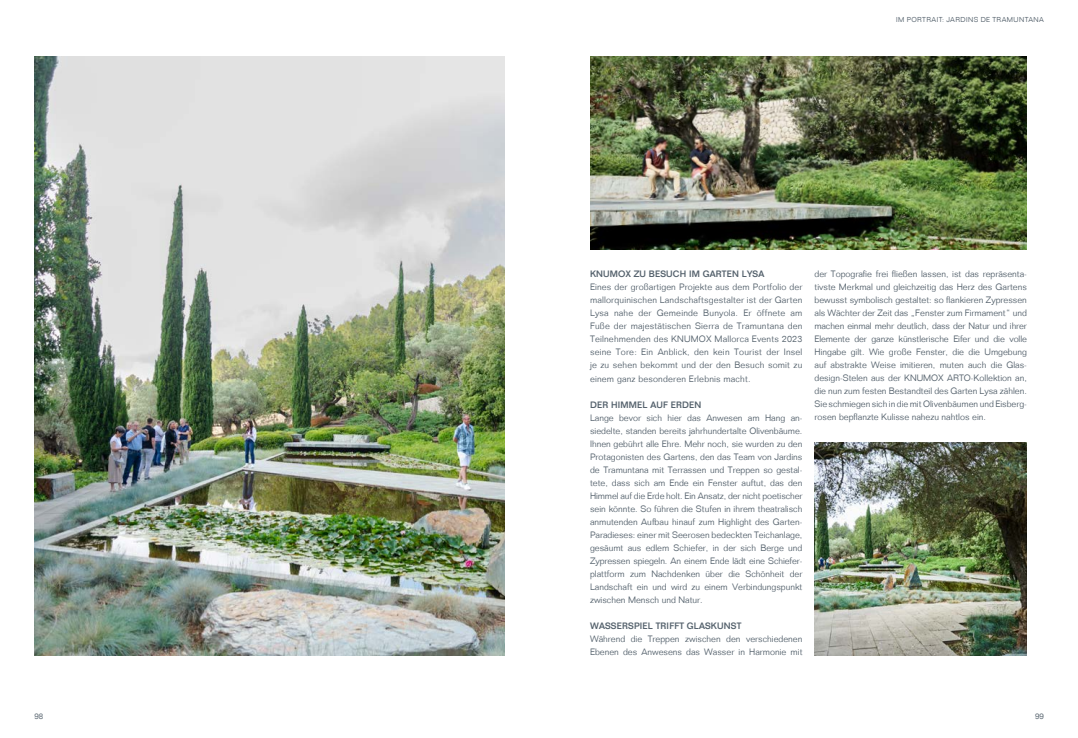
<style>
.page{position:relative;width:1078px;height:738px;background:#fff}
.page>*{position:absolute;margin:0;border:0;box-sizing:border-box;transform-origin:0 0}
.t1{font:300 9px/13px "Folio";color:#54616c;text-align:justify}
.t2{font:500 9px "Folio";letter-spacing:.02em;color:#54616c}
.t3{font:300 8px "Folio";color:#54616c}
.t4{font:300 7px "Folio";letter-spacing:.06em;color:#525f6a}
</style>
<div class="page">
<img style="left:34px;top:57px;width:471px;height:597px">
<img style="left:814px;top:442px;width:212px;height:212px">
<img style="left:590px;top:57px;width:436px;height:192px">
<p class="t4" style="left:896px;top:15px;width:149px">IM PORTRAIT: JARDINS DE TRAMUNTANA</p>
<p class="t2" style="left:590px;top:268px;width:176px">KNUMOX ZU BESUCH IM GARTEN LYSA</p>
<p class="t1" style="left:590px;top:280px;width:214px">Eines der großartigen Projekte aus dem Portfolio der mallorquinischen Landschaftsgestalter ist der Garten Lysa nahe der Gemeinde Bunyola. Er öffnete am Fuße der majestätischen Sierra de Tramuntana den Teilnehmenden des KNUMOX Mallorca Events 2023 seine Tore: Ein Anblick, den kein Tourist der Insel je zu sehen bekommt und der den Besuch somit zu einem ganz besonderen Erlebnis macht.</p>
<p class="t2" style="left:590px;top:398px;width:113px">DER HIMMEL AUF ERDEN</p>
<p class="t1" style="left:590px;top:410px;width:214px">Lange bevor sich hier das Anwesen am Hang an&shy;siedelte, standen bereits jahrhundertalte Olivenbäume.<br>Ihnen gebührt alle Ehre. Mehr noch, sie wurden zu den Protagonisten des Gartens, den das Team von Jardins de Tramuntana mit Terrassen und Treppen so gestal&shy;tete, dass sich am Ende ein Fenster auftut, das den Himmel auf die Erde holt. Ein Ansatz, der nicht poetischer sein könnte. So führen die Stufen in ihrem theatralisch anmutenden Aufbau hinauf zum Highlight des Garten-Paradieses: einer mit Seerosen bedeckten Teichanlage, gesäumt aus edlem Schiefer, in der sich Berge und Zypressen spiegeln. An einem Ende lädt eine Schiefer&shy;plattform zum Nachdenken über die Schönheit der Landschaft ein und wird zu einem Verbindungspunkt zwischen Mensch und Natur.</p>
<p class="t2" style="left:590px;top:619px;width:153px">WASSERSPIEL TRIFFT GLASKUNST</p>
<p class="t1" style="left:590px;top:631px;width:214px">Während die Treppen zwischen den verschiedenen<br>Ebenen des Anwesens das Wasser in Harmonie mit</p>
<p class="t1" style="left:814px;top:267px;width:214px">der Topografie frei fließen lassen, ist das repräsenta&shy;tivste Merkmal und gleichzeitig das Herz des Gartens bewusst symbolisch gestaltet: so flankieren Zypressen als Wächter der Zeit das „Fenster zum Firmament“ und machen einmal mehr deutlich, dass der Natur und ihrer Elemente der ganze künstlerische Eifer und die volle Hingabe gilt. Wie große Fenster, die die Umgebung auf abstrakte Weise imitieren, muten auch die Glas&shy;design-Stelen aus der KNUMOX ARTO-Kollektion an, die nun zum festen Bestandteil des Garten Lysa zählen.<br>Sie schmiegen sich in die mit Olivenbäumen und Eisberg&shy;rosen bepflanzte Kulisse nahezu nahtlos ein.</p>
<p class="t3" style="left:34px;top:711px;width:10px">98</p>
<p class="t3" style="left:1034px;top:711px;width:10px">99</p>
</div>
